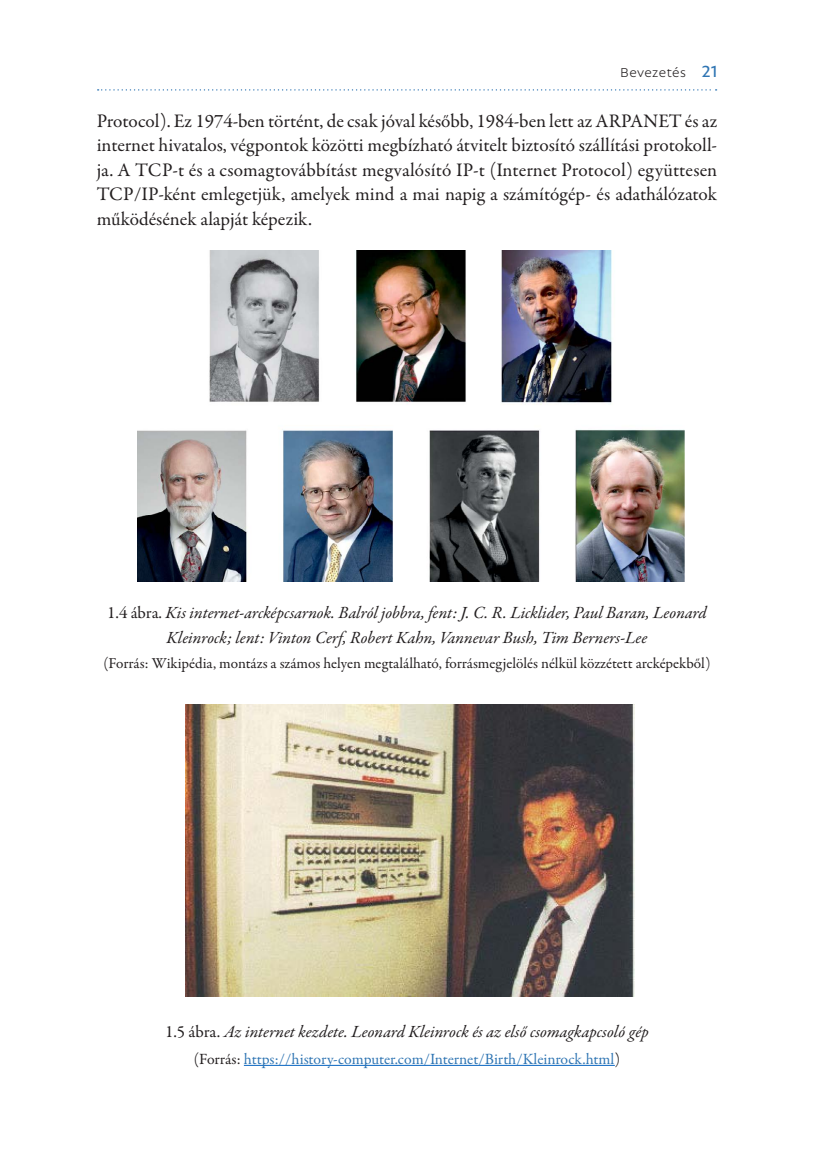
<style>
.page{position:relative;width:819px;height:1166px;background:#fff}
.page>*{position:absolute;margin:0;border:0;box-sizing:border-box;transform-origin:0 0}
.t1{font:19.25px/24.5px "Garamond Premr Pro";color:#231f20;text-align:justify}
.t2{font:italic 17.15px/25.7px "Garamond Premr Pro";color:#231f20;text-align:center}
.t3{font:15.75px "Garamond Premr Pro";letter-spacing:-.005em;color:#2f75b3}
.t4{font:15.22px "Garamond Premr Pro";color:#231f20}
.t5{font:300 14px "Autor";letter-spacing:.025em;color:#231f20}
.s1{font-weight:500;font-size:17.5px;color:#2f75b3}
.s2{font-style:normal}
.s3{color:#231f20}
</style>
<div class="page">
<svg style="left:98px;top:89px;width:618px;height:2px"></svg>
<hr style="left:244px;top:1065px;width:370px;height:1px;background:#0563c1">
<img style="left:138px;top:251px;width:547px;height:330px">
<img style="left:185px;top:705px;width:450px;height:292px">
<p class="t5" style="left:620px;top:63px;width:98px">Bevezetés <span class="s1">21</span></p>
<p class="t1" style="left:97px;top:109px;width:622px">Protocol). Ez 1974-ben történt, de csak jóval később, 1984-ben lett az ARPANET és az internet hivatalos, végpontok közötti megbízható átvitelt biztosító szállítási protokoll&shy;ja. A TCP-t és a csomagtovábbítást megvalósító IP-t (Internet Protocol) együttesen TCP/IP-ként emlegetjük, amelyek mind a mai napig a számítógép- és adathálózatok működésének alapját képezik.</p>
<p class="t2" style="left:107px;top:600px;width:601px"><span class="s2">1.4 ábra.</span> Kis internet-arcképcsarnok. Balról jobbra, fent: J. C. R. Licklider, Paul Baran, Leonard<br>Kleinrock; lent: Vinton Cerf, Robert Kahn, Vannevar Bush, Tim Berners-Lee</p>
<p class="t4" style="left:103px;top:654px;width:608px">(Forrás: Wikipédia, montázs a számos helyen megtalálható, forrásmegjelölés nélkül közzétett arcképekből)</p>
<p class="t2" style="left:165px;top:1019px;width:485px"><span class="s2">1.5 ábra.</span> Az internet kezdete. Leonard Kleinrock és az első csomagkapcsoló gép</p>
<p class="t3" style="left:194px;top:1049px;width:428px"><span class="s3">(Forrás:</span> https://history-computer.com/Internet/Birth/Kleinrock.html<span class="s3">)</span></p>
</div>
